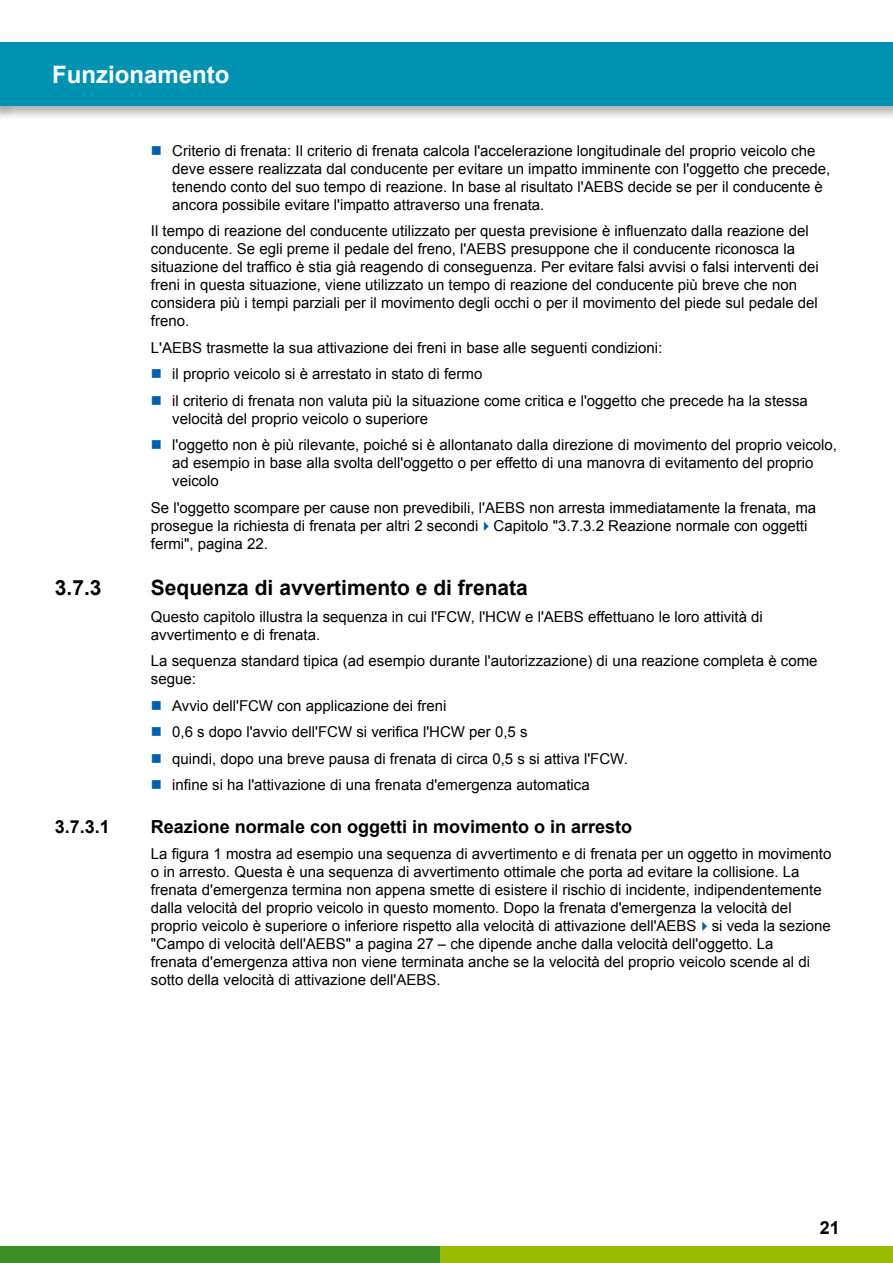
<style>
.page{position:relative;width:893px;height:1263px;background:#fff}
.page>*{position:absolute;margin:0;border:0;box-sizing:border-box;transform-origin:0 0}
.t1{font:700 24px "Arial";color:#fff}
.t2{font:700 21px "Arial";color:#000}
.t3{font:700 18px "Arial";color:#000}
.t4{font:15px/18px "Arial";color:#000}
.s1{color:#0060ae}
</style>
<div class="page">
<div style="left:0;top:1246px;width:440px;height:17px;background:#3b8e27"></div>
<div style="left:440px;top:1246px;width:453px;height:17px;background:#98ba00"></div>
<div style="left:0;top:41px;width:893px;height:79px;background:#000;opacity:.3"></div>
<div style="left:0;top:43px;width:893px;height:63px;background:#0093b1"></div>
<h1 class="t1" style="left:52px;top:59px;width:179px">Funzionamento</h1>
<p class="t4" style="left:172px;top:141px;width:660px">Criterio di frenata: Il criterio di frenata calcola l'accelerazione longitudinale del proprio veicolo che deve essere realizzata dal conducente per evitare un impatto imminente con l'oggetto che precede, tenendo conto del suo tempo di reazione. In base al risultato l'AEBS decide se per il conducente è ancora possibile evitare l'impatto attraverso una frenata.</p>
<p class="t4" style="left:151px;top:222px;width:669px">Il tempo di reazione del conducente utilizzato per questa previsione è influenzato dalla reazione del conducente. Se egli preme il pedale del freno, l'AEBS presuppone che il conducente riconosca la situazione del traffico è stia già reagendo di conseguenza. Per evitare falsi avvisi o falsi interventi dei freni in questa situazione, viene utilizzato un tempo di reazione del conducente più breve che non considera più i tempi parziali per il movimento degli occhi o per il movimento del piede sul pedale del freno.</p>
<p class="t4" style="left:172px;top:334px;width:637px;line-height:26.5px;text-indent:-21px">L'AEBS trasmette la sua attivazione dei freni in base alle seguenti condizioni:<br>il proprio veicolo si è arrestato in stato di fermo<br>il criterio di frenata non valuta più la situazione come critica e l'oggetto che precede ha la stessa</p>
<p class="t4" style="left:172px;top:405px;width:666px;line-height:26.5px">velocità del proprio veicolo o superiore<br>l'oggetto non è più rilevante, poiché si è allontanato dalla direzione di movimento del proprio veicolo,</p>
<p class="t4" style="left:172px;top:454px;width:643px">ad esempio in base alla svolta dell'oggetto o per effetto di una manovra di evitamento del proprio veicolo</p>
<p class="t4" style="left:151px;top:498px;width:667px">Se l'oggetto scompare per cause non prevedibili, l'AEBS non arresta immediatamente la frenata, ma prosegue la richiesta di frenata per altri 2 secondi<span class="s1">✔</span>Capitolo "3.7.3.2 Reazione normale con oggetti fermi", pagina 22.</p>
<h2 class="t2" style="left:55px;top:574px;width:48px">3.7.3</h2>
<h2 class="t2" style="left:151px;top:574px;width:378px">Sequenza di avvertimento e di frenata</h2>
<p class="t4" style="left:151px;top:607px;width:613px">Questo capitolo illustra la sequenza in cui l'FCW, l'HCW e l'AEBS effettuano le loro attività di avvertimento e di frenata.</p>
<p class="t4" style="left:151px;top:652px;width:668px">La sequenza standard tipica (ad esempio durante l'autorizzazione) di una reazione completa è come segue:</p>
<p class="t4" style="left:172px;top:692px;width:457px;line-height:26.5px">Avvio dell'FCW con applicazione dei freni<br>0,6 s dopo l'avvio dell'FCW si verifica l'HCW per 0,5 s<br>quindi, dopo una breve pausa di frenata di circa 0,5 s si attiva l'FCW. infine si ha l'attivazione di una frenata d'emergenza automatica</p>
<p class="t3" style="left:55px;top:815px;width:57px">3.7.3.1</p>
<p class="t3" style="left:151px;top:815px;width:483px">Reazione normale con oggetti in movimento o in arresto</p>
<p class="t4" style="left:151px;top:845px;width:682px">La figura 1 mostra ad esempio una sequenza di avvertimento e di frenata per un oggetto in movimento o in arresto. Questa è una sequenza di avvertimento ottimale che porta ad evitare la collisione. La frenata d'emergenza termina non appena smette di esistere il rischio di incidente, indipendentemente dalla velocità del proprio veicolo in questo momento. Dopo la frenata d'emergenza la velocità del proprio veicolo è superiore o inferiore rispetto alla velocità di attivazione dell'AEBS<span class="s1">✔</span>si veda la sezione "Campo di velocità dell'AEBS" a pagina 27 – che dipende anche dalla velocità dell'oggetto. La<br>frenata d'emergenza attiva non viene terminata anche se la velocità del proprio veicolo scende al di sotto della velocità di attivazione dell'AEBS.</p>
<p class="t3" style="left:820px;top:1215px;width:22px">21</p>
</div>
